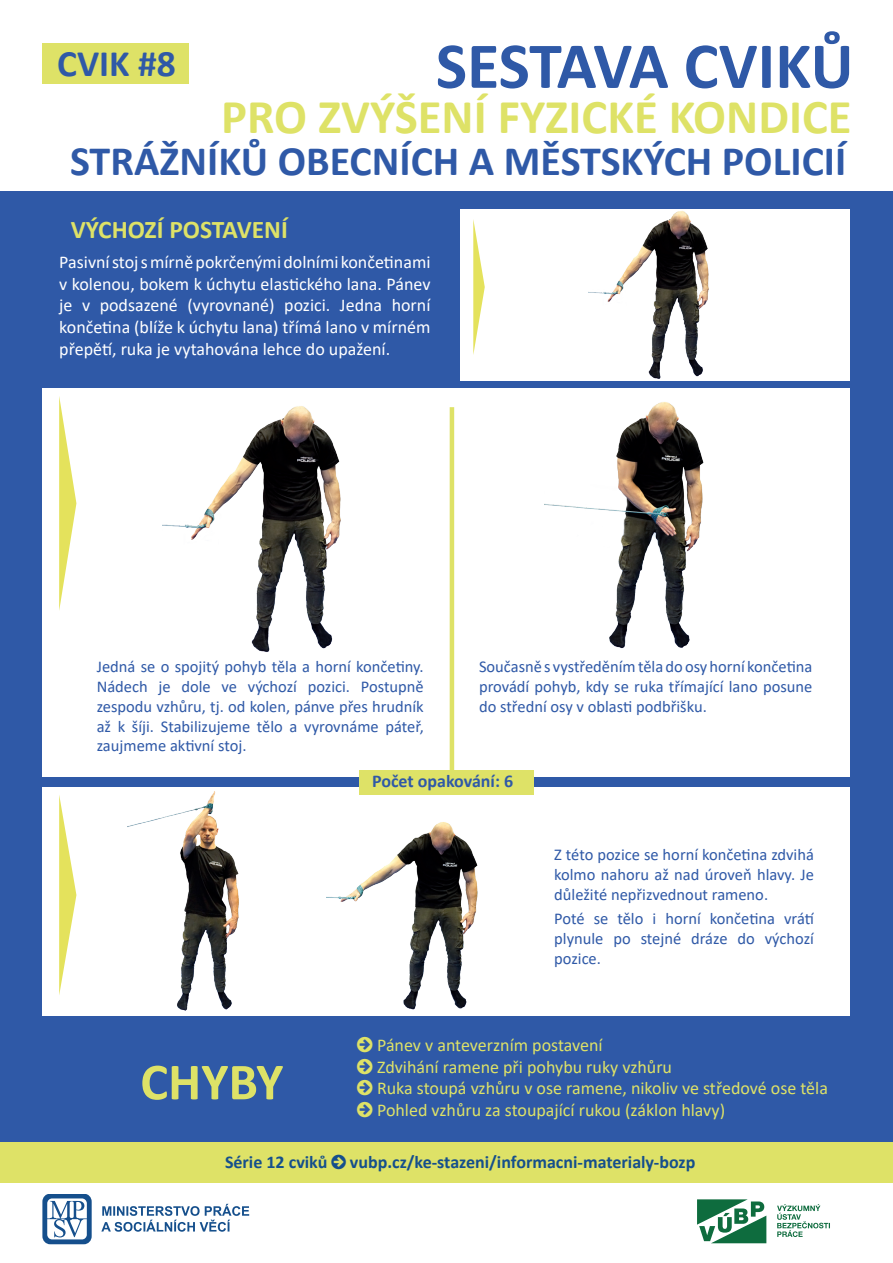
<style>
.page{position:relative;width:893px;height:1263px;background:#fff}
.page>*{position:absolute;margin:0;border:0;box-sizing:border-box;transform-origin:0 0}
.t1{font:700 66px "Calibri";letter-spacing:-.01em;color:#2f59a7}
.t2{font:700 52.5px "Calibri";color:#dee267}
.t3{font:700 48.75px "Calibri";color:#dee267}
.t4{font:700 42px "Calibri";color:#2f59a7}
.t5{font:700 37.5px "Calibri";color:#2f59a7}
.t6{font:700 25.5px "Calibri";color:#dee267}
.t7{font:18px/21.6px "Calibri";color:#fff;text-align:justify}
.t8{font:18px/21.6px "Calibri";color:#dee267}
.t9{font:700 18px "Calibri";color:#154f8c}
.t10{font:700 18px "Calibri";color:#2f59a7}
.t11{font:16.5px/19.8px "Calibri";color:#2f59a7;text-align:justify}
</style>
<div class="page">
<div style="left:0;top:191px;width:893px;height:951px;background:#2f59a7"></div>
<div style="left:0;top:1142px;width:893px;height:40px;background:#dee267"></div>
<div style="left:43px;top:44px;width:146px;height:40px;background:#dee267"></div>
<div style="left:43px;top:388px;width:807px;height:388px;background:#fff"></div>
<div style="left:43px;top:787px;width:807px;height:229px;background:#fff"></div>
<hr style="left:450px;top:407px;width:4px;height:363px;background:#dee267">
<div style="left:359px;top:770px;width:175px;height:24px;background:#dee267"></div>
<svg style="left:42px;top:1194px;width:207px;height:50px"></svg>
<svg style="left:697px;top:1199px;width:133px;height:44px"></svg>
<svg style="left:59px;top:795px;width:17px;height:200px"></svg>
<img style="left:163px;top:406px;width:178px;height:246px">
<img style="left:127px;top:791px;width:112px;height:220px">
<div style="left:460px;top:209px;width:389px;height:172px;background:#fff"></div>
<svg style="left:473px;top:219px;width:12px;height:136px"></svg>
<img style="left:588px;top:211px;width:121px;height:168px">
<svg style="left:59px;top:396px;width:17px;height:215px"></svg>
<img style="left:544px;top:402px;width:160px;height:247px">
<img style="left:327px;top:794px;width:174px;height:216px">
<h3 class="t5" style="left:57px;top:37px;width:120px">CVIK #8</h3>
<h1 class="t1" style="left:436px;top:19px;width:419px">SESTAVA CVIKŮ</h1>
<h3 class="t3" style="left:221px;top:83px;width:632px">PRO ZVÝŠENÍ FYZICKÉ KONDICE</h3>
<h3 class="t4" style="left:70px;top:131px;width:778px">STRÁŽNÍKŮ OBECNÍCH A MĚSTSKÝCH POLICIÍ</h3>
<h3 class="t6" style="left:71px;top:212px;width:219px">VÝCHOZÍ POSTAVENÍ</h3>
<p class="t7" style="left:59px;top:251px;width:373px">Pasivní stoj smírně pokrčenými dolními končetinami v kolenou, bokem k úchytu elastického lana. Pánev je v podsazené (vyrovnané) pozici. Jedna horní končetina (blíže k úchytu lana) třímá lano v mírném přepětí, ruka je vytahována lehce do upažení.</p>
<p class="t11" style="left:97px;top:656px;width:329px">Jedná se o spojitý pohyb těla a horní končetiny.<br>Nádech je dole ve výchozí pozici. Postupně zespodu vzhůru, tj. od kolen, pánve přes hrudník až k šíji. Stabilizujeme tělo a vyrovnáme páteř, zaujmeme aktivní stoj.</p>
<p class="t11" style="left:479px;top:656px;width:335px">Současně s vystředěním těla do osy horní končetina provádí pohyb, kdy se ruka třímající lano posune do střední osy v oblasti podbřišku.</p>
<h2 class="t2" style="left:140px;top:1045px;width:145px">CHYBY</h2>
<p class="t10" style="left:372px;top:769px;width:143px">Počet opakování: 6</p>
<p class="t11" style="left:554px;top:844px;width:261px">Z této pozice se horní končetina zdvihá kolmo nahoru až nad úroveň hlavy. Je důležité nepřizvednout rameno.</p>
<p class="t11" style="left:554px;top:908px;width:261px">Poté se tělo i horní končetina vrátí plynule po stejné dráze do výchozí pozice.</p>
<p class="t8" style="left:377px;top:1034px;width:452px">Pánev v anteverzním postavení<br>Zdvihání ramene při pohybu ruky vzhůru<br>Ruka stoupá vzhůru v ose ramene, nikoliv ve středové ose těla Pohled vzhůru za stoupající rukou (záklon hlavy)</p>
<p class="t9" style="left:225px;top:1149px;width:472px">Série 12 cviků vubp.cz/ke-stazeni/informacni-materialy-bozp</p>
</div>
